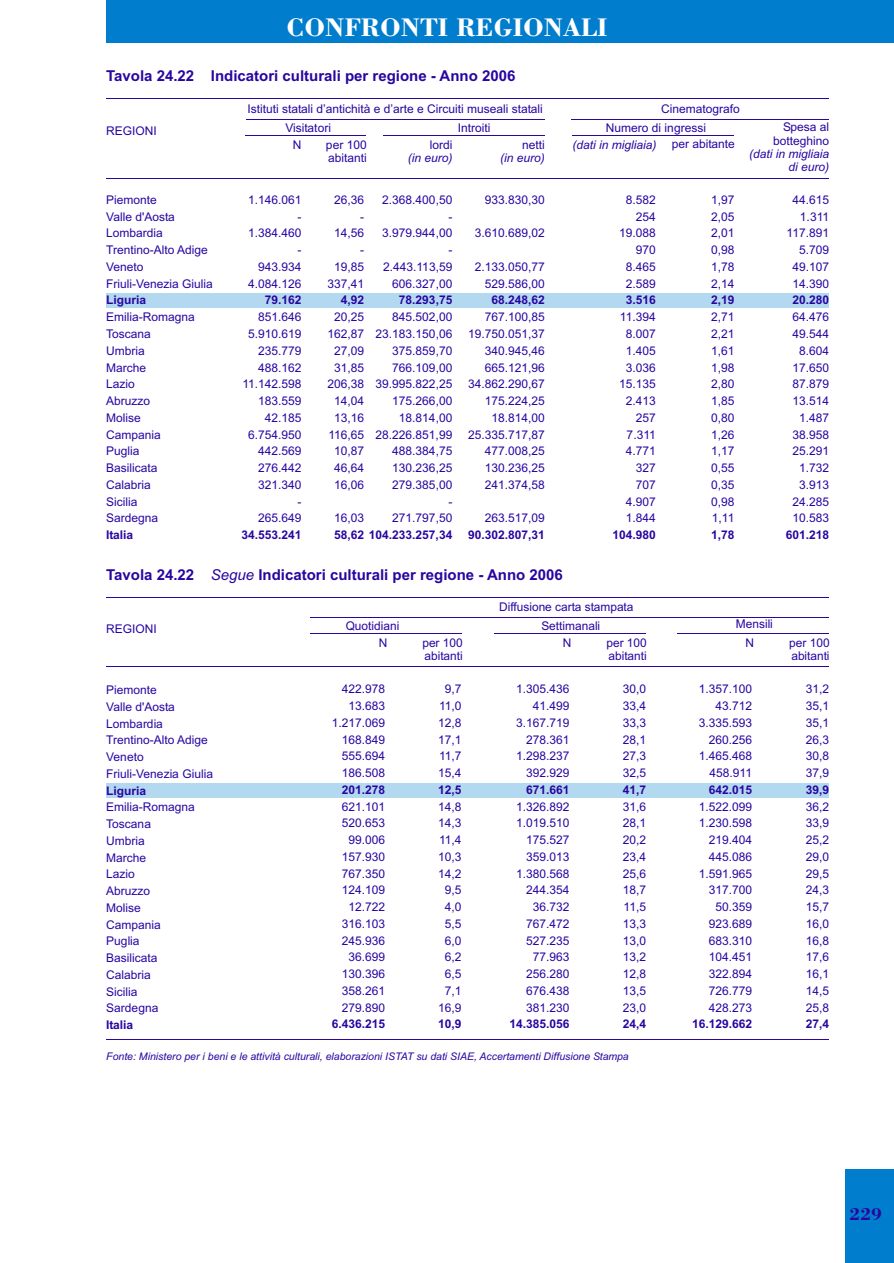
<style>
.page{position:relative;width:894px;height:1263px;background:#fff}
.page>*{position:absolute;margin:0;border:0;box-sizing:border-box;transform-origin:0 0}
.t1{font:27px "Bodoni Bd BT";color:#fff}
.t2{font:18px "Bodoni Bd BT";color:#2905a1}
.t3{font:700 15px "Arial";color:#2905a1}
.t4{font:12px/16.8px "Arial";color:#2905a1;text-align:right}
.t5{font:700 12px "Arial";color:#2905a1}
.t6{font:italic 12px/13.4px "Arial";color:#2905a1;text-align:right}
.t7{font:italic 10.5px "Arial";color:#2905a1}
.s1{font-weight:400;font-style:italic}
</style>
<div class="page">
<div style="left:106px;top:293px;width:723px;height:15px;background:#b3d9f0"></div>
<div style="left:106px;top:0;width:788px;height:43px;background:#007dcc"></div>
<div style="left:846px;top:1170px;width:48px;height:93px;background:#007dcc"></div>
<hr style="left:107px;top:99px;width:722px;height:1px;background:#2905a1">
<hr style="left:106px;top:178px;width:723px;height:1px;background:#2905a1">
<hr style="left:106px;top:1039px;width:723px;height:1px;background:#2905a1">
<hr style="left:572px;top:119px;width:257px;height:1px;background:#2905a1">
<hr style="left:572px;top:135px;width:162px;height:1px;background:#2905a1">
<hr style="left:247px;top:119px;width:298px;height:1px;background:#2905a1">
<hr style="left:384px;top:135px;width:161px;height:1px;background:#2905a1">
<hr style="left:246px;top:135px;width:120px;height:1px;background:#2905a1">
<hr style="left:107px;top:597px;width:722px;height:1px;background:#2905a1">
<hr style="left:106px;top:666px;width:723px;height:1px;background:#2905a1">
<hr style="left:310px;top:617px;width:519px;height:1px;background:#2905a1">
<hr style="left:311px;top:633px;width:151px;height:1px;background:#2905a1">
<div style="left:106px;top:783px;width:723px;height:15px;background:#b3d9f0"></div>
<hr style="left:495px;top:633px;width:151px;height:1px;background:#2905a1">
<hr style="left:677px;top:633px;width:152px;height:1px;background:#2905a1">
<h1 class="t1" style="left:287px;top:16px;width:323px">CONFRONTI REGIONALI</h1>
<p class="t3" style="left:106px;top:70px;width:411px">Tavola 24.22 Indicatori culturali per regione - Anno 2006</p>
<p class="t4" style="left:248px;top:101px;width:297px">Istituti statali d’antichità e d’arte e Circuiti museali statali</p>
<p class="t4" style="left:661px;top:101px;width:80px">Cinematografo</p>
<p class="t4" style="left:106px;top:124px;width:52px">REGIONI</p>
<p class="t4" style="left:106px;top:192px;width:108px;text-align:left">Piemonte<br>Valle d'Aosta<br>Lombardia<br>Trentino-Alto Adige<br>Veneto<br>Friuli-Venezia Giulia</p>
<p class="t5" style="left:106px;top:296px;width:42px">Liguria</p>
<p class="t4" style="left:106px;top:310px;width:90px;text-align:left">Emilia-Romagna<br>Toscana<br>Umbria<br>Marche<br>Lazio<br>Abruzzo<br>Molise<br>Campania<br>Puglia<br>Basilicata<br>Calabria<br>Sicilia<br>Sardegna</p>
<p class="t5" style="left:106px;top:530px;width:29px">Italia</p>
<p class="t4" style="left:285px;top:120px;width:47px">Visitatori</p>
<p class="t4" style="left:458px;top:120px;width:34px">Introiti</p>
<p class="t4" style="left:606px;top:121px;width:102px">Numero di ingressi</p>
<p class="t4" style="left:773px;top:121px;width:58px;line-height:13.4px">Spesa al botteghino</p>
<p class="t6" style="left:749px;top:148px;width:82px">(dati in migliaia di euro)</p>
<p class="t6" style="left:572px;top:139px;width:86px">(dati in migliaia)</p>
<p class="t4" style="left:672px;top:137px;width:65px">per abitante</p>
<p class="t4" style="left:293px;top:137px;width:10px">N</p>
<p class="t4" style="left:326px;top:139px;width:42px;line-height:13.4px;text-align:left">per 100 abitanti</p>
<p class="t4" style="left:430px;top:137px;width:24px">lordi</p>
<p class="t4" style="left:522px;top:137px;width:24px">netti</p>
<p class="t6" style="left:500px;top:152px;width:46px">(in euro)</p>
<p class="t6" style="left:408px;top:152px;width:46px">(in euro)</p>
<p class="t4" style="left:248px;top:192px;width:55px">1.146.061 -<br>1.384.460 -<br>943.934<br>4.084.126</p>
<p class="t5" style="left:265px;top:296px;width:38px">79.162</p>
<p class="t4" style="left:242px;top:310px;width:61px">851.646<br>5.910.619<br>235.779<br>488.162<br>11.142.598<br>183.559<br>42.185<br>6.754.950<br>442.569<br>276.442<br>321.340<br>-<br>265.649</p>
<p class="t5" style="left:242px;top:530px;width:62px">34.553.241</p>
<p class="t4" style="left:328px;top:192px;width:38px">26,36 -<br>14,56 -<br>19,85<br>337,41</p>
<p class="t5" style="left:341px;top:296px;width:25px">4,92</p>
<p class="t4" style="left:328px;top:310px;width:38px;text-align:center">20,25<br>162,87<br>27,09<br>31,85<br>206,38<br>14,04<br>13,16<br>116,65<br>10,87<br>46,64<br>16,06</p>
<p class="t4" style="left:334px;top:511px;width:32px">16,03</p>
<p class="t5" style="left:334px;top:530px;width:120px">58,62 104.233.257,34</p>
<p class="t4" style="left:382px;top:192px;width:72px">2.368.400,50 -<br>3.979.944,00 -<br>2.443.113,59<br>606.327,00</p>
<p class="t5" style="left:399px;top:296px;width:55px">78.293,75</p>
<p class="t4" style="left:376px;top:310px;width:78px">845.502,00<br>23.183.150,06<br>375.859,70<br>766.109,00<br>39.995.822,25<br>175.266,00<br>18.814,00<br>28.226.851,99<br>488.384,75<br>130.236,25<br>279.385,00<br>-<br>271.797,50</p>
<p class="t4" style="left:485px;top:192px;width:62px">933.830,30</p>
<p class="t4" style="left:475px;top:226px;width:72px">3.610.689,02</p>
<p class="t4" style="left:475px;top:259px;width:72px">2.133.050,77<br>529.586,00</p>
<p class="t5" style="left:491px;top:296px;width:55px">68.248,62</p>
<p class="t4" style="left:468px;top:310px;width:78px">767.100,85<br>19.750.051,37<br>340.945,46<br>665.121,96<br>34.862.290,67<br>175.224,25<br>18.814,00<br>25.335.717,87<br>477.008,25<br>130.236,25<br>241.374,58</p>
<p class="t4" style="left:485px;top:511px;width:62px">263.517,09</p>
<p class="t5" style="left:468px;top:530px;width:78px">90.302.807,31</p>
<p class="t4" style="left:619px;top:192px;width:38px">8.582<br>254<br>19.088<br>970<br>8.465<br>2.589</p>
<p class="t5" style="left:626px;top:296px;width:32px">3.516</p>
<p class="t4" style="left:619px;top:310px;width:38px">11.394<br>8.007<br>1.405<br>3.036<br>15.135<br>2.413<br>257<br>7.311<br>4.771<br>327<br>707<br>4.907<br>1.844</p>
<p class="t5" style="left:612px;top:530px;width:45px">104.980</p>
<p class="t4" style="left:711px;top:192px;width:25px;text-align:justify">1,97<br>2,05<br>2,01<br>0,98<br>1,78<br>2,14</p>
<p class="t5" style="left:711px;top:296px;width:25px">2,19</p>
<p class="t4" style="left:711px;top:310px;width:25px;text-align:justify">2,71<br>2,21<br>1,61<br>1,98<br>2,80<br>1,85<br>0,80<br>1,26<br>1,17<br>0,55<br>0,35<br>0,98<br>1,11</p>
<p class="t5" style="left:711px;top:530px;width:25px">1,78</p>
<p class="t4" style="left:787px;top:192px;width:44px">44.615<br>1.311<br>117.891<br>5.709<br>49.107<br>14.390</p>
<p class="t5" style="left:792px;top:296px;width:38px">20.280</p>
<p class="t4" style="left:792px;top:310px;width:38px;text-align:center">64.476<br>49.544<br>8.604<br>17.650<br>87.879<br>13.514<br>1.487<br>38.958<br>25.291<br>1.732<br>3.913<br>24.285<br>10.583</p>
<p class="t5" style="left:786px;top:530px;width:45px">601.218</p>
<p class="t3" style="left:106px;top:569px;width:458px">Tavola 24.22 <span class="s1">Segue</span> Indicatori culturali per regione - Anno 2006</p>
<p class="t4" style="left:106px;top:622px;width:52px">REGIONI</p>
<p class="t4" style="left:106px;top:683px;width:108px;text-align:left">Piemonte<br>Valle d'Aosta<br>Lombardia<br>Trentino-Alto Adige<br>Veneto<br>Friuli-Venezia Giulia</p>
<p class="t5" style="left:106px;top:786px;width:42px">Liguria</p>
<p class="t4" style="left:106px;top:800px;width:90px;text-align:left">Emilia-Romagna<br>Toscana<br>Umbria<br>Marche<br>Lazio<br>Abruzzo<br>Molise<br>Campania<br>Puglia<br>Basilicata<br>Calabria<br>Sicilia<br>Sardegna</p>
<p class="t5" style="left:106px;top:1021px;width:29px">Italia</p>
<p class="t4" style="left:499px;top:599px;width:136px">Diffusione carta stampata</p>
<p class="t4" style="left:346px;top:619px;width:55px">Quotidiani</p>
<p class="t4" style="left:541px;top:619px;width:60px">Settimanali</p>
<p class="t4" style="left:736px;top:616px;width:39px">Mensili</p>
<p class="t4" style="left:379px;top:635px;width:10px">N</p>
<p class="t4" style="left:422px;top:637px;width:42px;line-height:13.4px;text-align:left">per 100 abitanti</p>
<p class="t4" style="left:332px;top:682px;width:55px">422.978<br>13.683<br>1.217.069<br>168.849<br>555.694<br>186.508</p>
<p class="t5" style="left:342px;top:785px;width:45px">201.278</p>
<p class="t4" style="left:342px;top:799px;width:45px;text-align:center">621.101<br>520.653<br>99.006<br>157.930<br>767.350<br>124.109<br>12.722<br>316.103<br>245.936<br>36.699<br>130.396<br>358.261<br>279.890</p>
<p class="t5" style="left:332px;top:1020px;width:55px">6.436.215</p>
<p class="t4" style="left:438px;top:682px;width:25px;text-align:center">9,7<br>11,0<br>12,8<br>17,1<br>11,7<br>15,4</p>
<p class="t5" style="left:438px;top:785px;width:25px">12,5</p>
<p class="t4" style="left:438px;top:799px;width:25px;text-align:center">14,8<br>14,3<br>11,4<br>10,3<br>14,2<br>9,5<br>4,0<br>5,5<br>6,0<br>6,2<br>6,5<br>7,1<br>16,9</p>
<p class="t5" style="left:438px;top:1020px;width:25px">10,9</p>
<p class="t4" style="left:563px;top:635px;width:10px">N</p>
<p class="t4" style="left:606px;top:637px;width:42px;line-height:13.4px;text-align:left">per 100 abitanti</p>
<p class="t4" style="left:746px;top:635px;width:10px">N</p>
<p class="t4" style="left:789px;top:637px;width:42px;line-height:13.4px;text-align:left">per 100 abitanti</p>
<p class="t4" style="left:516px;top:682px;width:55px">1.305.436<br>41.499<br>3.167.719<br>278.361<br>1.298.237<br>392.929</p>
<p class="t5" style="left:526px;top:785px;width:45px">671.661</p>
<p class="t4" style="left:516px;top:799px;width:55px">1.326.892<br>1.019.510<br>175.527<br>359.013<br>1.380.568<br>244.354<br>36.732<br>767.472<br>527.235<br>77.963<br>256.280<br>676.438<br>381.230</p>
<p class="t5" style="left:509px;top:1020px;width:62px">14.385.056</p>
<p class="t4" style="left:623px;top:682px;width:25px;text-align:justify">30,0<br>33,4<br>33,3<br>28,1<br>27,3<br>32,5</p>
<p class="t5" style="left:623px;top:785px;width:25px">41,7</p>
<p class="t4" style="left:623px;top:799px;width:25px;text-align:justify">31,6<br>28,1<br>20,2<br>23,4<br>25,6<br>18,7<br>11,5<br>13,3<br>13,0<br>13,2<br>12,8<br>13,5<br>23,0</p>
<p class="t5" style="left:623px;top:1020px;width:25px">24,4</p>
<p class="t4" style="left:699px;top:682px;width:55px">1.357.100<br>43.712<br>3.335.593<br>260.256<br>1.465.468<br>458.911</p>
<p class="t5" style="left:709px;top:785px;width:45px">642.015</p>
<p class="t4" style="left:699px;top:799px;width:55px">1.522.099<br>1.230.598<br>219.404<br>445.086<br>1.591.965<br>317.700<br>50.359<br>923.689<br>683.310<br>104.451<br>322.894<br>726.779<br>428.273</p>
<p class="t5" style="left:692px;top:1020px;width:62px">16.129.662</p>
<p class="t4" style="left:806px;top:682px;width:25px;text-align:justify">31,2<br>35,1<br>35,1<br>26,3<br>30,8<br>37,9</p>
<p class="t5" style="left:806px;top:785px;width:25px">39,9</p>
<p class="t4" style="left:806px;top:799px;width:25px;text-align:justify">36,2<br>33,9<br>25,2<br>29,0<br>29,5<br>24,3<br>15,7<br>16,0<br>16,8<br>17,6<br>16,1<br>14,5<br>25,8</p>
<p class="t5" style="left:806px;top:1020px;width:25px">27,4</p>
<p class="t7" style="left:106px;top:1052px;width:524px">Fonte: Ministero per i beni e le attività culturali, elaborazioni ISTAT su dati SIAE, Accertamenti Diffusione Stampa</p>
<h2 class="t2" style="left:849px;top:1207px;width:34px">229</h2>
</div>
